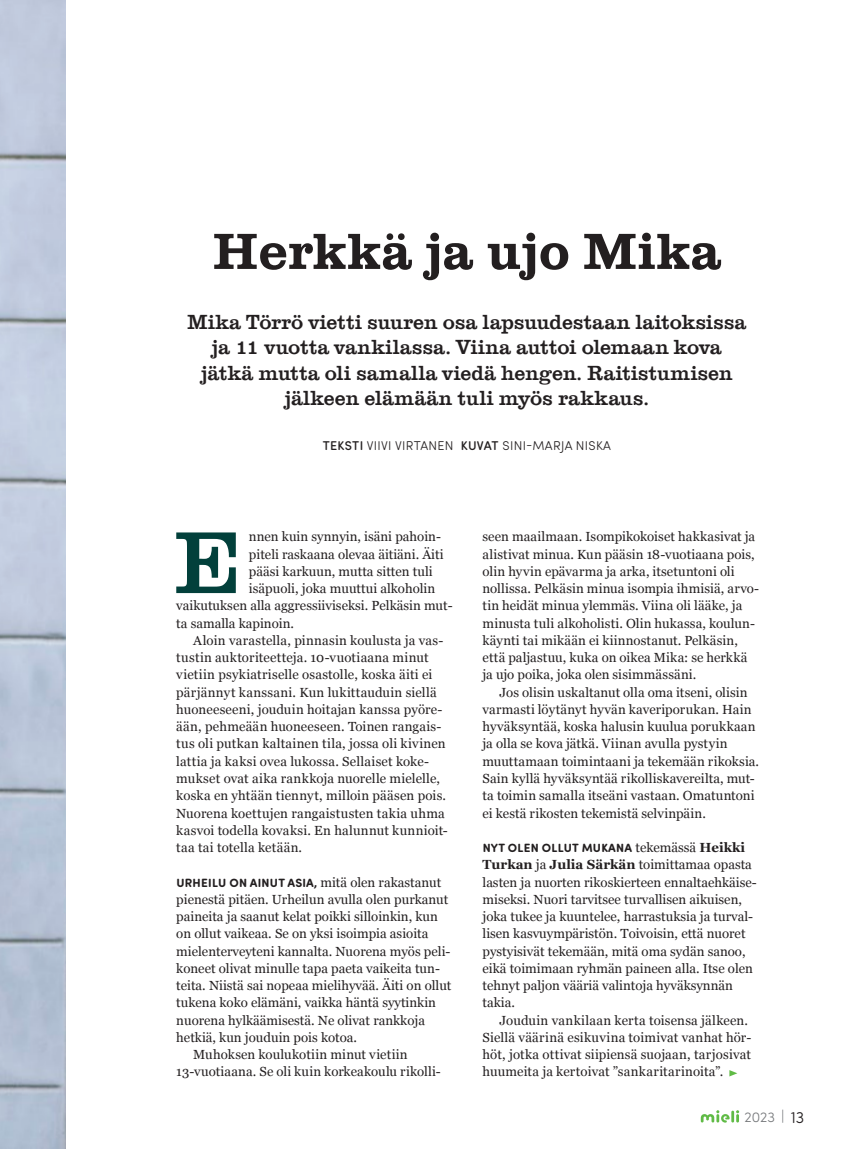
<style>
.page{position:relative;width:847px;height:1149px;background:#fff}
.page>*{position:absolute;margin:0;border:0;box-sizing:border-box;transform-origin:0 0}
.Leipis_iso_anfangi{font:500 90.75px "Clarendon LT";color:#02403b}
.Iso_otsikko{font:700 52.5px "Clarendon LT";letter-spacing:-.005em;color:#231f20}
.Iso_ingressi{font:500 21px/25.5px "Clarendon LT";color:#231f20;text-align:center}
.t1{font:300 14.25px "Sofia Pro";color:#76787b}
.Leipis_sis{font:13.2px/17.2px "Georgia";letter-spacing:.01em;color:#231f20}
.Leipis{font:13.2px/17.2px "Georgia";color:#231f20}
.Leipis_iso_anfangi-2{font:13.2px "Georgia";color:#231f20}
.kirjoittaja_kuvaaja{font:300 12.75px "Sofia Pro Soft";letter-spacing:.025em;color:#231f20}
.Leipis-2{font:700 12px "Sofia Pro Soft";letter-spacing:.02em;color:#231f20}
.s1{font-weight:500}
.s2{font-family:"Georgia";font-weight:400;font-size:13.2px}
.s3{font-family:"Georgia";font-size:13.2px}
.s4{font-weight:700}
.s5{font-family:"Sofia Pro Soft";font-size:16.2px;color:#231f20}
</style>
<div class="page">
<svg style="left:700px;top:1110px;width:38px;height:12px"></svg>
<img style="left:0;top:0;width:65px;height:1148px">
<svg style="left:729px;top:1070px;width:8px;height:6px"></svg>
<p class="Iso_otsikko" style="left:212px;top:221px;width:510px">Herkkä ja ujo Mika</p>
<p class="Iso_ingressi" style="left:187px;top:309px;width:560px">Mika Törrö vietti suuren osa lapsuudestaan laitoksissa ja 11 vuotta vankilassa. Viina auttoi olemaan kova jätkä mutta oli samalla viedä hengen. Raitistumisen jälkeen elämään tuli myös rakkaus.</p>
<p class="kirjoittaja_kuvaaja" style="left:322px;top:437px;width:290px"><span class="s1">TEKSTI</span> VIIVI VIRTANEN <span class="s1">KUVAT</span> SINI-MARJA NISKA</p>
<p class="Leipis_iso_anfangi" style="left:173px;top:511px;width:71px">E</p>
<p class="Leipis_iso_anfangi-2" style="left:249px;top:527px;width:193px">nnen kuin synnyin, isäni pahoin-</p>
<p class="Leipis_iso_anfangi-2" style="left:249px;top:544px;width:196px">piteli raskaana olevaa äitiäni. Äiti</p>
<p class="Leipis_iso_anfangi-2" style="left:249px;top:561px;width:185px">pääsi karkuun, mutta sitten tuli</p>
<p class="Leipis_iso_anfangi-2" style="left:249px;top:578px;width:188px">isäpuoli, joka muuttui alkoholin</p>
<p class="Leipis_iso_anfangi-2" style="left:176px;top:596px;width:278px">vaikutuksen alla aggressiiviseksi. Pelkäsin mut-</p>
<p class="Leipis_iso_anfangi-2" style="left:176px;top:613px;width:119px">ta samalla kapinoin.</p>
<p class="Leipis_sis" style="left:176px;top:631px;width:273px;text-indent:17px">Aloin varastella, pinnasin koulusta ja vas&shy;tustin auktoriteetteja. 10-vuotiaana minut vietiin psykiatriselle osastolle, koska äiti ei pärjännyt kanssani. Kun lukittauduin siellä huoneeseeni, jouduin hoitajan kanssa pyöre&shy;ään, pehmeään huoneeseen. Toinen rangais&shy;tus oli putkan kaltainen tila, jossa oli kivinen lattia ja kaksi ovea lukossa. Sellaiset koke&shy;mukset ovat aika rankkoja nuorelle mielelle, koska en yhtään tiennyt, milloin pääsen pois.<br>Nuorena koettujen rangaistusten takia uhma kasvoi todella kovaksi. En halunnut kunnioit&shy;taa tai totella ketään.</p>
<p class="Leipis-2" style="left:176px;top:873px;width:266px">URHEILU ON AINUT ASIA, <span class="s2">mitä olen rakastanut</span></p>
<p class="Leipis" style="left:176px;top:889px;width:276px">pienestä pitäen. Urheilun avulla olen purkanut paineita ja saanut kelat poikki silloinkin, kun on ollut vaikeaa. Se on yksi isoimpia asioita mielenterveyteni kannalta. Nuorena myös peli&shy;koneet olivat minulle tapa paeta vaikeita tun&shy;teita. Niistä sai nopeaa mielihyvää. Äiti on ollut tukena koko elämäni, vaikka häntä syytinkin nuorena hylkäämisestä. Ne olivat rankkoja hetkiä, kun jouduin pois kotoa.</p>
<p class="Leipis_sis" style="left:176px;top:1045px;width:266px;text-indent:17px">Muhoksen koulukotiin minut vietiin<br>13-vuotiaana. Se oli kuin korkeakoulu rikolli-</p>
<p class="Leipis_sis" style="left:482px;top:527px;width:278px">seen maailmaan. Isompikokoiset hakkasivat ja alistivat minua. Kun pääsin 18-vuotiaana pois, olin hyvin epävarma ja arka, itsetuntoni oli nollissa. Pelkäsin minua isompia ihmisiä, arvo&shy;tin heidät minua ylemmäs. Viina oli lääke, ja minusta tuli alkoholisti. Olin hukassa, koulun&shy;käynti tai mikään ei kiinnostanut. Pelkäsin, että paljastuu, kuka on oikea Mika: se herkkä ja ujo poika, joka olen sisimmässäni.</p>
<p class="Leipis_sis" style="left:482px;top:682px;width:278px;text-indent:17px">Jos olisin uskaltanut olla oma itseni, olisin varmasti löytänyt hyvän kaveriporukan. Hain hyväksyntää, koska halusin kuulua porukkaan ja olla se kova jätkä. Viinan avulla pystyin muuttamaan toimintaani ja tekemään rikoksia.<br>Sain kyllä hyväksyntää rikolliskavereilta, mut&shy;ta toimin samalla itseäni vastaan. Omatuntoni ei kestä rikosten tekemistä selvinpäin.</p>
<p class="Leipis-2" style="left:482px;top:838px;width:264px">NYT OLEN OLLUT MUKANA <span class="s2">tekemässä</span> <span class="s3">Heikki</span></p>
<p class="Leipis" style="left:482px;top:855px;width:276px"><span class="s4">Turkan</span> ja <span class="s4">Julia Särkän</span> toimittamaa opasta lasten ja nuorten rikoskierteen ennaltaehkäise&shy;miseksi. Nuori tarvitsee turvallisen aikuisen, joka tukee ja kuuntelee, harrastuksia ja turval&shy;lisen kasvuympäristön. Toivoisin, että nuoret pystyisivät tekemään, mitä oma sydän sanoo, eikä toimimaan ryhmän paineen alla. Itse olen tehnyt paljon vääriä valintoja hyväksynnän takia.</p>
<p class="Leipis_sis" style="left:482px;top:1010px;width:270px;text-indent:17px">Jouduin vankilaan kerta toisensa jälkeen.<br>Siellä väärinä esikuvina toimivat vanhat hör&shy;höt, jotka ottivat siipiensä suojaan, tarjosivat huumeita ja kertoivat ”sankaritarinoita”.</p>
<p class="t1" style="left:744px;top:1106px;width:61px">2023 | <span class="s5">13</span></p>
</div>
